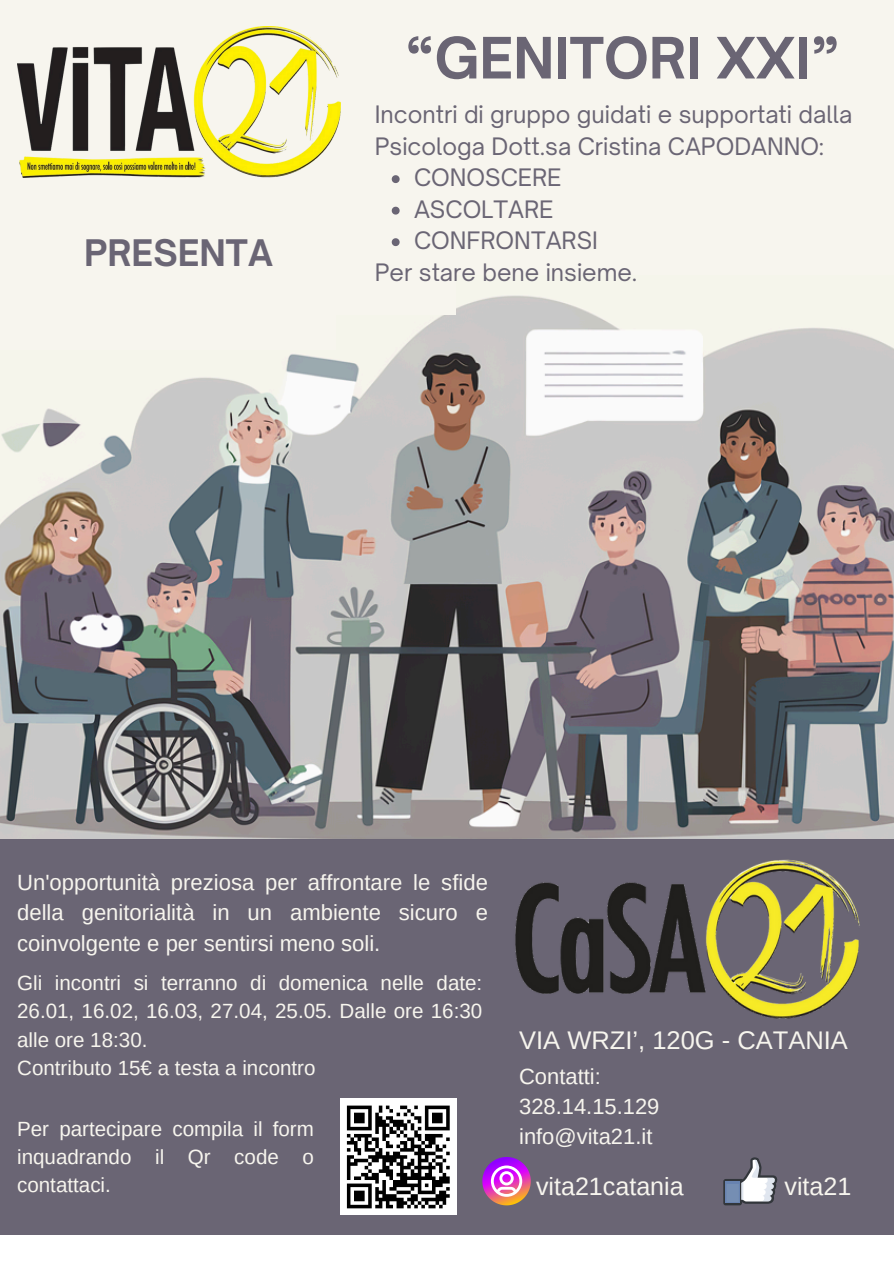
<style>
.page{position:relative;width:894px;height:1264px;background:#fff}
.page>*{position:absolute;margin:0;border:0;box-sizing:border-box;transform-origin:0 0}
.t1{font:700 54.45px "Open Sauce One";color:#6a6574}
.t2{font:700 34.95px "Open Sauce One";color:#6a6574}
.t3{font:25.5px "Arimo";color:#f7f5ee}
.t4{font:25.05px "Arimo";color:#f7f5ee}
.t5{font:22.95px/31.5px "Open Sauce One";color:#6a6574}
.t6{font:22.05px/30.3px "Arimo";color:#f7f5ee;text-align:justify}
.t7{font:21.9px "Arimo";color:#f7f5ee}
.t8{font:20.55px/28.2px "Arimo";color:#f7f5ee;text-align:justify}
</style>
<div class="page">
<img style="left:0;top:275px;width:893px;height:564px">
<div style="left:0;top:0;width:335px;height:349px;background:#f7f5ee"></div>
<div style="left:75px;top:0;width:380px;height:315px;background:#f7f5ee"></div>
<div style="left:397px;top:0;width:496px;height:275px;background:#f7f5ee"></div>
<div style="left:0;top:839px;width:893px;height:396px;background:#6a6574"></div>
<img style="left:17px;top:27px;width:323px;height:150px">
<svg style="left:482px;top:1157px;width:48px;height:48px"></svg>
<svg style="left:723px;top:1157px;width:55px;height:48px"></svg>
<div style="left:725px;top:1181px;width:14px;height:21px;background:#6883b0"></div>
<div style="left:726px;top:1183px;width:12px;height:18px;background:#758eb3"></div>
<img style="left:515px;top:859px;width:345px;height:160px">
<svg style="left:391px;top:238px;width:8px;height:8px"></svg>
<div style="left:340px;top:1098px;width:116px;height:117px;background:#fff"></div>
<svg style="left:346px;top:1105px;width:104px;height:104px"></svg>
<p class="t2" style="left:84px;top:231px;width:190px">PRESENTA</p>
<h1 class="t1" style="left:405px;top:24px;width:435px">“GENITORI XXI”</h1>
<h4 class="t5" style="left:375px;top:99px;width:479px">Incontri di gruppo guidati e supportati dalla<br>Psicologa Dott.sa Cristina CAPODANNO:</h4>
<p class="t5" style="left:414px;top:162px;width:149px">CONOSCERE</p>
<p class="t5" style="left:414px;top:193px;width:141px">ASCOLTARE</p>
<p class="t5" style="left:414px;top:225px;width:185px">CONFRONTARSI</p>
<h4 class="t5" style="left:375px;top:256px;width:264px">Per stare bene insieme.</h4>
<h2 class="t6" style="left:17px;top:867px;width:472px">Un'opportunità preziosa per affrontare le sfide della genitorialità in un ambiente sicuro e coinvolgente e per sentirsi meno soli.</h2>
<p class="t8" style="left:17px;top:969px;width:466px">Gli incontri si terranno di domenica nelle date:<br>26.01, 16.02, 16.03, 27.04, 25.05. Dalle ore 16:30 alle ore 18:30.</p>
<h3 class="t8" style="left:17px;top:1053px;width:300px">Contributo 15€ a testa a incontro</h3>
<p class="t8" style="left:17px;top:1114px;width:298px">Per partecipare compila il form inquadrando il Qr code o contattaci.</p>
<p class="t3" style="left:519px;top:1025px;width:330px">VIA WRZI’, 120G - CATANIA</p>
<p class="t7" style="left:519px;top:1064px;width:83px">Contatti:</p>
<p class="t7" style="left:519px;top:1094px;width:142px">328.14.15.129</p>
<p class="t7" style="left:519px;top:1123px;width:135px">info@vita21.it</p>
<p class="t4" style="left:536px;top:1172px;width:149px">vita21catania</p>
<p class="t4" style="left:784px;top:1172px;width:68px">vita21</p>
</div>
